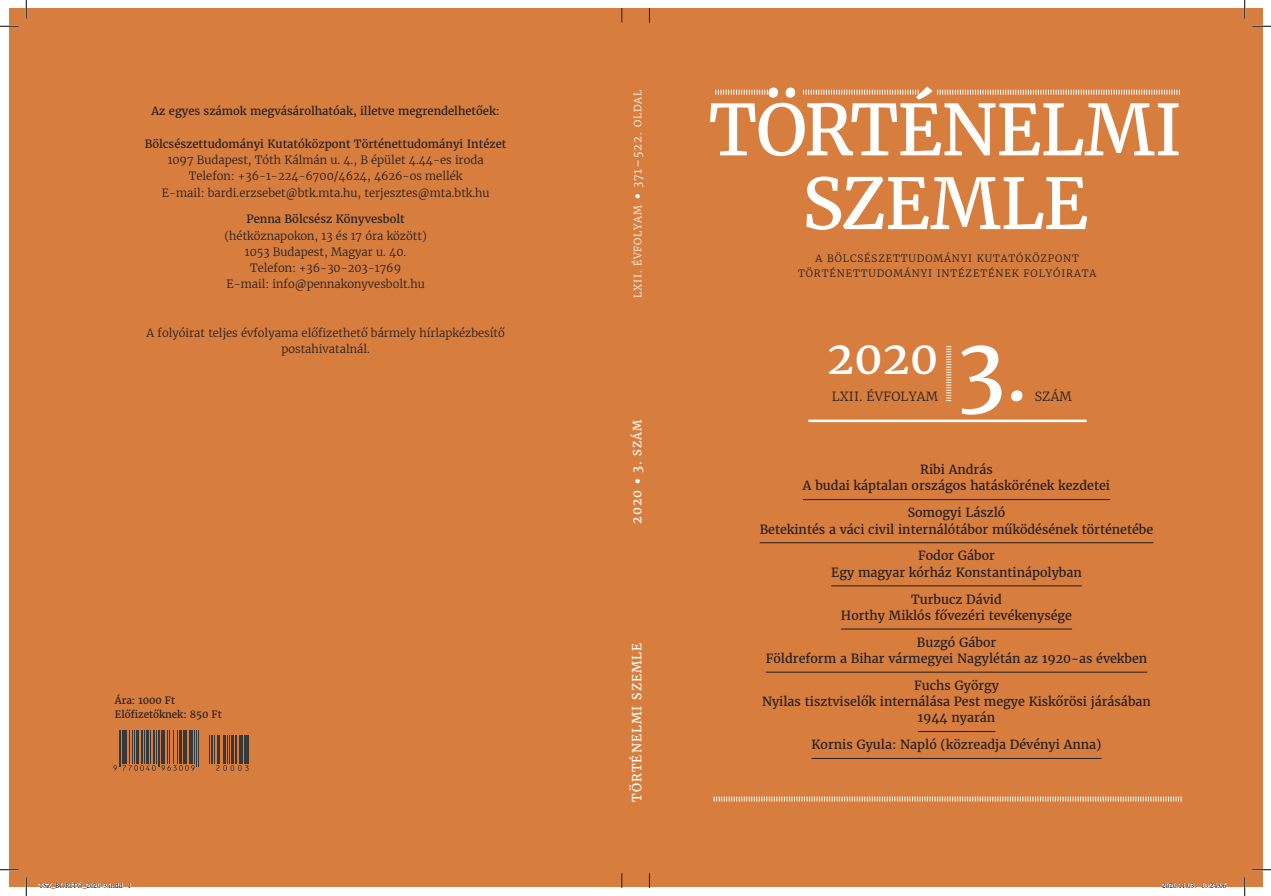
<style>
.page{position:relative;width:1271px;height:896px;background:#fff}
.page>*{position:absolute;margin:0;border:0;box-sizing:border-box;transform-origin:0 0}
.t1{font:87.5px "Merriweather";color:#fff}
.t2{font:70px/73.8px "Merriweather";letter-spacing:-.025em;color:#fff;text-align:center}
.t3{font:45px "Merriweather";color:#fff}
.tartalom-alap{font:12.5px/16.2px "Merriweather";color:#231f20;text-align:center}
.t4{font:12.5px "Merriweather";letter-spacing:.08em;color:#fff}
.t5{font:300 12.5px "Merriweather";letter-spacing:.02em;color:#231f20}
.t6{font:300 11.25px/16.2px "Merriweather";color:#231f20;text-align:center}
.t7{font:11.25px "Merriweather";color:#231f20}
.t8{font:300 10px/15px "Merriweather";letter-spacing:.09em;color:#231f20;text-align:center}
.t9{font:10px "Merriweather";color:#231f20}
.t10{font:300 10px "Merriweather";letter-spacing:.08em;color:#fff}
.t11{font:7.5px "Minion Pro";color:#000}
.s1{font-weight:400}
.s2{font-size:11.25px}
.s3{font-size:76.25px}
</style>
<div class="page">
<div style="left:9px;top:9px;width:1253px;height:878px;background:#d77d3e"></div>
<svg style="left:803px;top:90px;width:115px;height:5px"></svg>
<svg style="left:937px;top:90px;width:243px;height:5px"></svg>
<svg style="left:715px;top:90px;width:53px;height:5px"></svg>
<svg style="left:714px;top:796px;width:467px;height:5px"></svg>
<svg style="left:946px;top:346px;width:5px;height:55px"></svg>
<hr style="left:808px;top:420px;width:278px;height:2px;background:#fff">
<hr style="left:119px;top:731px;width:1px;height:36px;background:#383839">
<hr style="left:120px;top:731px;width:1px;height:36px;background:#383839">
<hr style="left:122px;top:731px;width:2px;height:33px;background:#383839">
<hr style="left:126px;top:731px;width:1px;height:33px;background:#383839">
<hr style="left:129px;top:731px;width:1px;height:33px;background:#383839">
<hr style="left:132px;top:731px;width:1px;height:33px;background:#383839">
<hr style="left:134px;top:731px;width:1px;height:33px;background:#383839">
<hr style="left:137px;top:731px;width:2px;height:33px;background:#383839">
<hr style="left:142px;top:731px;width:1px;height:33px;background:#383839">
<hr style="left:144px;top:731px;width:1px;height:33px;background:#383839">
<hr style="left:147px;top:731px;width:2px;height:33px;background:#383839">
<hr style="left:150px;top:731px;width:1px;height:33px;background:#383839">
<hr style="left:153px;top:731px;width:2px;height:33px;background:#383839">
<hr style="left:156px;top:731px;width:1px;height:33px;background:#383839">
<hr style="left:158px;top:731px;width:1px;height:36px;background:#383839">
<hr style="left:159px;top:731px;width:1px;height:36px;background:#383839">
<hr style="left:161px;top:731px;width:2px;height:33px;background:#383839">
<hr style="left:164px;top:731px;width:1px;height:33px;background:#383839">
<hr style="left:167px;top:731px;width:1px;height:33px;background:#383839">
<hr style="left:169px;top:731px;width:1px;height:33px;background:#383839">
<hr style="left:173px;top:731px;width:1px;height:33px;background:#383839">
<hr style="left:177px;top:731px;width:1px;height:33px;background:#383839">
<hr style="left:179px;top:731px;width:2px;height:33px;background:#383839">
<hr style="left:183px;top:731px;width:1px;height:33px;background:#383839">
<hr style="left:185px;top:731px;width:2px;height:33px;background:#383839">
<hr style="left:189px;top:731px;width:1px;height:33px;background:#383839">
<hr style="left:191px;top:731px;width:2px;height:33px;background:#383839">
<hr style="left:194px;top:731px;width:1px;height:33px;background:#383839">
<hr style="left:197px;top:731px;width:1px;height:36px;background:#383839">
<hr style="left:198px;top:731px;width:1px;height:36px;background:#383839">
<svg style="left:113px;top:765px;width:4px;height:5px"></svg>
<svg style="left:123px;top:765px;width:72px;height:6px"></svg>
<svg style="left:209px;top:735px;width:40px;height:36px"></svg>
<svg style="left:621px;top:9px;width:1px;height:13px"></svg>
<svg style="left:649px;top:9px;width:1px;height:14px"></svg>
<svg style="left:621px;top:873px;width:1px;height:14px"></svg>
<svg style="left:649px;top:873px;width:1px;height:14px"></svg>
<hr style="left:803px;top:499px;width:307px;height:1px;background:#231f20">
<hr style="left:759px;top:542px;width:394px;height:1px;background:#231f20">
<hr style="left:831px;top:585px;width:251px;height:1px;background:#231f20">
<hr style="left:841px;top:629px;width:231px;height:1px;background:#231f20">
<hr style="left:766px;top:672px;width:381px;height:1px;background:#231f20">
<hr style="left:918px;top:731px;width:77px;height:1px;background:#231f20">
<hr style="left:811px;top:758px;width:290px;height:1px;background:#231f20">
<svg style="left:0;top:25px;width:19px;height:2px"></svg>
<svg style="left:1252px;top:25px;width:19px;height:2px"></svg>
<svg style="left:0;top:869px;width:19px;height:1px"></svg>
<svg style="left:1252px;top:869px;width:19px;height:1px"></svg>
<svg style="left:25px;top:0;width:2px;height:19px"></svg>
<svg style="left:25px;top:877px;width:2px;height:19px"></svg>
<svg style="left:1244px;top:0;width:1px;height:19px"></svg>
<svg style="left:1244px;top:877px;width:1px;height:19px"></svg>
<svg style="left:38px;top:882px;width:93px;height:5px"></svg>
<svg style="left:1162px;top:883px;width:64px;height:4px"></svg>
<p class="t7" style="left:151px;top:104px;width:350px">Az egyes számok megvásárolhatóak, illetve megrendelhetőek:</p>
<p class="t6" style="left:145px;top:135px;width:363px"><span class="s1">Bölcsészettudományi Kutatóközpont Történettudományi Intézet </span>1097 Budapest, Tóth Kálmán u. 4., B épület 4.44-es iroda Telefon: +36-1-224-6700/4624, 4626-os mellék<br>E-mail: bardi.erzsebet@btk.mta.hu, terjesztes@mta.btk.hu</p>
<p class="t6" style="left:224px;top:211px;width:204px"><span class="s1">Penna Bölcsész Könyvesbolt </span>(hétköznapokon, 13 és 17 óra között)<br>1053 Budapest, Magyar u. 40.<br>Telefon: +36-30-203-1769<br>E-mail: info@pennakonyvesbolt.hu</p>
<p class="t6" style="left:147px;top:325px;width:360px">A folyóirat teljes évfolyama előfizethető bármely hírlapkézbesítő postahivatalnál.</p>
<p class="t9" style="left:115px;top:694px;width:62px">Ára: 1000 Ft</p>
<p class="t9" style="left:115px;top:707px;width:108px">Előfizetőknek: 850 Ft</p>
<p class="t10" style="left:631px;top:298px;width:210px;rotate:-90deg">LXII. ÉVFOLYAM ● <span class="s2">371–522.</span> OLDAL</p>
<p class="t4" style="left:629px;top:524px;width:105px;rotate:-90deg">2020 ● 3. <span class="s2">SZÁM</span></p>
<p class="t4" style="left:629px;top:801px;width:161px;rotate:-90deg">TÖRTÉNELMI SZEMLE</p>
<p class="t2" style="left:709px;top:92px;width:475px">TÖRTÉNELMI<br>SZEMLE</p>
<p class="t8" style="left:798px;top:250px;width:300px">A BÖLCSÉSZETTUDOMÁNYI KUTATÓKÖZPONT<br>TÖRTÉNETTUDOMÁNYI INTÉZETÉNEK FOLYÓIRATA</p>
<p class="t3" style="left:827px;top:328px;width:113px">2020</p>
<p class="t5" style="left:831px;top:388px;width:108px">LXII. ÉVFOLYAM</p>
<p class="t1" style="left:957px;top:310px;width:73px">3<span class="s3">.</span></p>
<p class="t5" style="left:1034px;top:388px;width:39px">SZÁM</p>
<p class="tartalom-alap" style="left:803px;top:461px;width:309px">Ribi András<br>A budai káptalan országos hatáskörének kezdetei</p>
<p class="tartalom-alap" style="left:759px;top:504px;width:395px">Somogyi László<br>Betekintés a váci civil internálótábor működésének történetébe</p>
<p class="tartalom-alap" style="left:831px;top:547px;width:252px">Fodor Gábor<br>Egy magyar kórház Konstantinápolyban</p>
<p class="tartalom-alap" style="left:841px;top:591px;width:233px">Turbucz Dávid<br>Horthy Miklós fővezéri tevékenysége</p>
<p class="tartalom-alap" style="left:766px;top:634px;width:383px">Buzgó Gábor<br>Földreform a Bihar vármegyei Nagylétán az 1920-as években</p>
<p class="tartalom-alap" style="left:762px;top:677px;width:390px">Fuchs György<br>Nyilas tisztviselők internálása Pest megye Kiskőrösi járásában<br>1944 nyarán</p>
<p class="tartalom-alap" style="left:811px;top:736px;width:292px">Kornis Gyula: Napló (közreadja Dévényi Anna)</p>
<p class="t11" style="left:39px;top:881px;width:94px">TSZ_BORÍTÓ_2020-3.indd 1</p>
<p class="t11" style="left:1162px;top:881px;width:66px">2020.11.03. 13:24:06</p>
</div>
